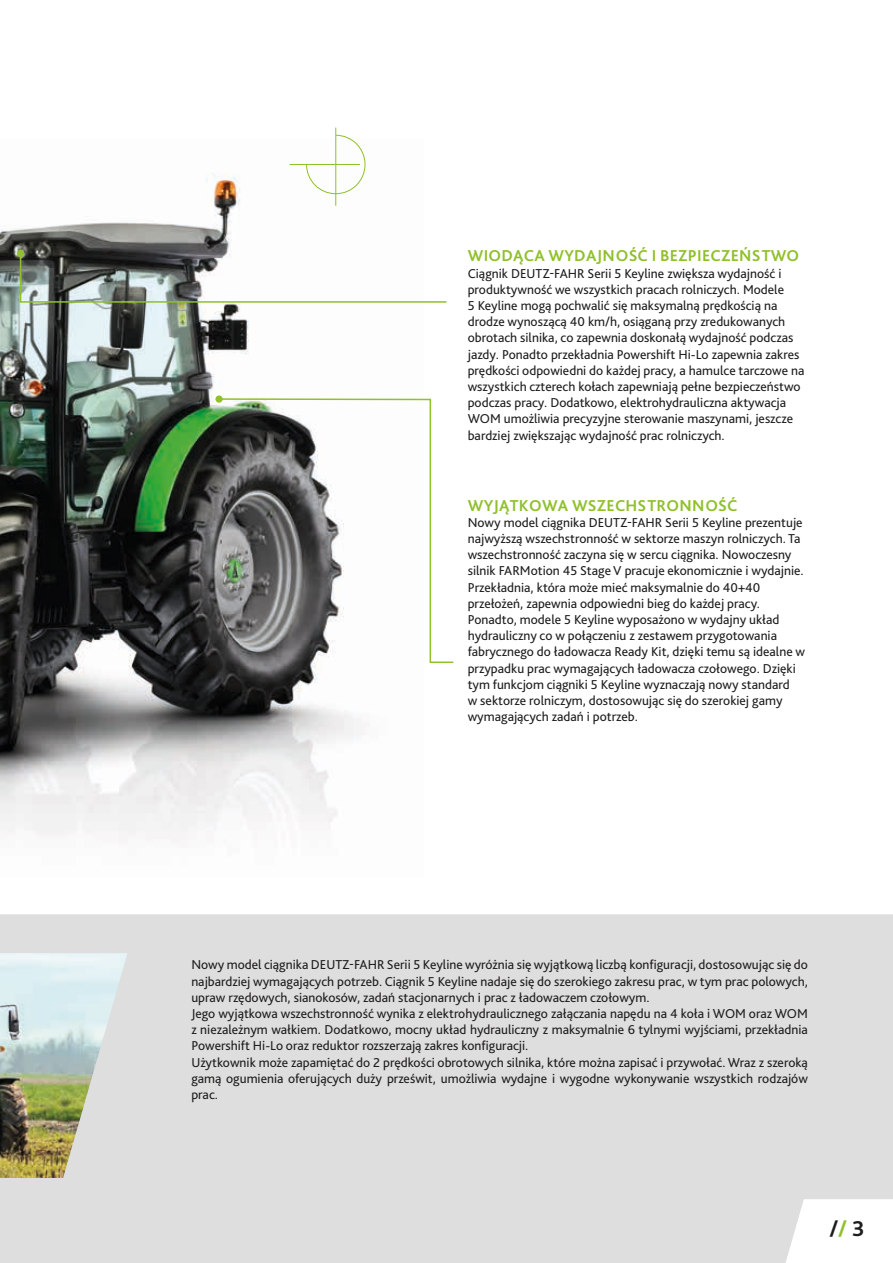
<style>
.page{position:relative;width:893px;height:1263px;background:#fff}
.page>*{position:absolute;margin:0;border:0;box-sizing:border-box;transform-origin:0 0}
.t1{font:700 22.5px "Bliss Pro";color:#1d1d1b}
.t2{font:700 16.5px "Bliss Pro";letter-spacing:.015em;color:#90c02a}
.t3{font:13.5px/16.2px "Bliss Pro";color:#1d1d1b}
.s1{color:#90c02a}
</style>
<div class="page">
<img style="left:0;top:164px;width:370px;height:678px">
<svg style="left:218px;top:398px;width:236px;height:266px"></svg>
<div style="left:215px;top:395px;width:8px;height:8px;background:#90c02a;border-radius:50%"></div>
<svg style="left:19px;top:252px;width:428px;height:51px"></svg>
<div style="left:17px;top:250px;width:7px;height:7px;background:#90c02a;border-radius:50%"></div>
<hr style="left:335px;top:128px;width:1px;height:78px;background:#90c02a">
<hr style="left:290px;top:164px;width:70px;height:1px;background:#90c02a">
<svg style="left:306px;top:134px;width:60px;height:60px"></svg>
<div style="left:0;top:914px;width:893px;height:349px;background:#dfdede"></div>
<img style="left:0;top:953px;width:127px;height:225px">
<svg style="left:786px;top:1199px;width:107px;height:64px;background:#fcfcfc"></svg>
<p class="t2" style="left:468px;top:246px;width:333px">WIODĄCA WYDAJNOŚĆ I BEZPIECZEŃSTWO</p>
<p class="t3" style="left:468px;top:265px;width:338px">Ciągnik DEUTZ-FAHR Serii 5 Keyline zwiększa wydajność i produktywność we wszystkich pracach rolniczych. Modele<br>5 Keyline mogą pochwalić się maksymalną prędkością na drodze wynoszącą 40 km/h, osiąganą przy zredukowanych obrotach silnika, co zapewnia doskonałą wydajność podczas jazdy. Ponadto przekładnia Powershift Hi-Lo zapewnia zakres prędkości odpowiedni do każdej pracy, a hamulce tarczowe na wszystkich czterech kołach zapewniają pełne bezpieczeństwo podczas pracy. Dodatkowo, elektrohydrauliczna aktywacja WOM umożliwia precyzyjne sterowanie maszynami, jeszcze bardziej zwiększając wydajność prac rolniczych.</p>
<p class="t2" style="left:468px;top:495px;width:271px">WYJĄTKOWA WSZECHSTRONNOŚĆ</p>
<p class="t3" style="left:468px;top:514px;width:339px">Nowy model ciągnika DEUTZ-FAHR Serii 5 Keyline prezentuje najwyższą wszechstronność w sektorze maszyn rolniczych. Ta wszechstronność zaczyna się w sercu ciągnika. Nowoczesny silnik FARMotion 45 Stage V pracuje ekonomicznie i wydajnie.<br>Przekładnia, która może mieć maksymalnie do 40+40 przełożeń, zapewnia odpowiedni bieg do każdej pracy.<br>Ponadto, modele 5 Keyline wyposażono w wydajny układ hydrauliczny co w połączeniu z zestawem przygotowania fabrycznego do ładowacza Ready Kit, dzięki temu są idealne w przypadku prac wymagających ładowacza czołowego. Dzięki tym funkcjom ciągniki 5 Keyline wyznaczają nowy standard<br>w sektorze rolniczym, dostosowując się do szerokiej gamy wymagających zadań i potrzeb.</p>
<p class="t3" style="left:191px;top:957px;width:618px">Nowy model ciągnika DEUTZ-FAHR Serii 5 Keyline wyróżnia się wyjątkową liczbą konfiguracji, dostosowując się do najbardziej wymagających potrzeb. Ciągnik 5 Keyline nadaje się do szerokiego zakresu prac, w tym prac polowych, upraw rzędowych, sianokosów, zadań stacjonarnych i prac z ładowaczem czołowym.<br>Jego wyjątkowa wszechstronność wynika z elektrohydraulicznego załączania napędu na 4 koła i WOM oraz WOM z niezależnym wałkiem. Dodatkowo, mocny układ hydrauliczny z maksymalnie 6 tylnymi wyjściami, przekładnia Powershift Hi-Lo oraz reduktor rozszerzają zakres konfiguracji.<br>Użytkownik może zapamiętać do 2 prędkości obrotowych silnika, które można zapisać i przywołać. Wraz z szeroką gamą ogumienia oferujących duży prześwit, umożliwia wydajne i wygodne wykonywanie wszystkich rodzajów prac.</p>
<h1 class="t1" style="left:829px;top:1215px;width:37px">/<span class="s1">/</span> 3</h1>
</div>
